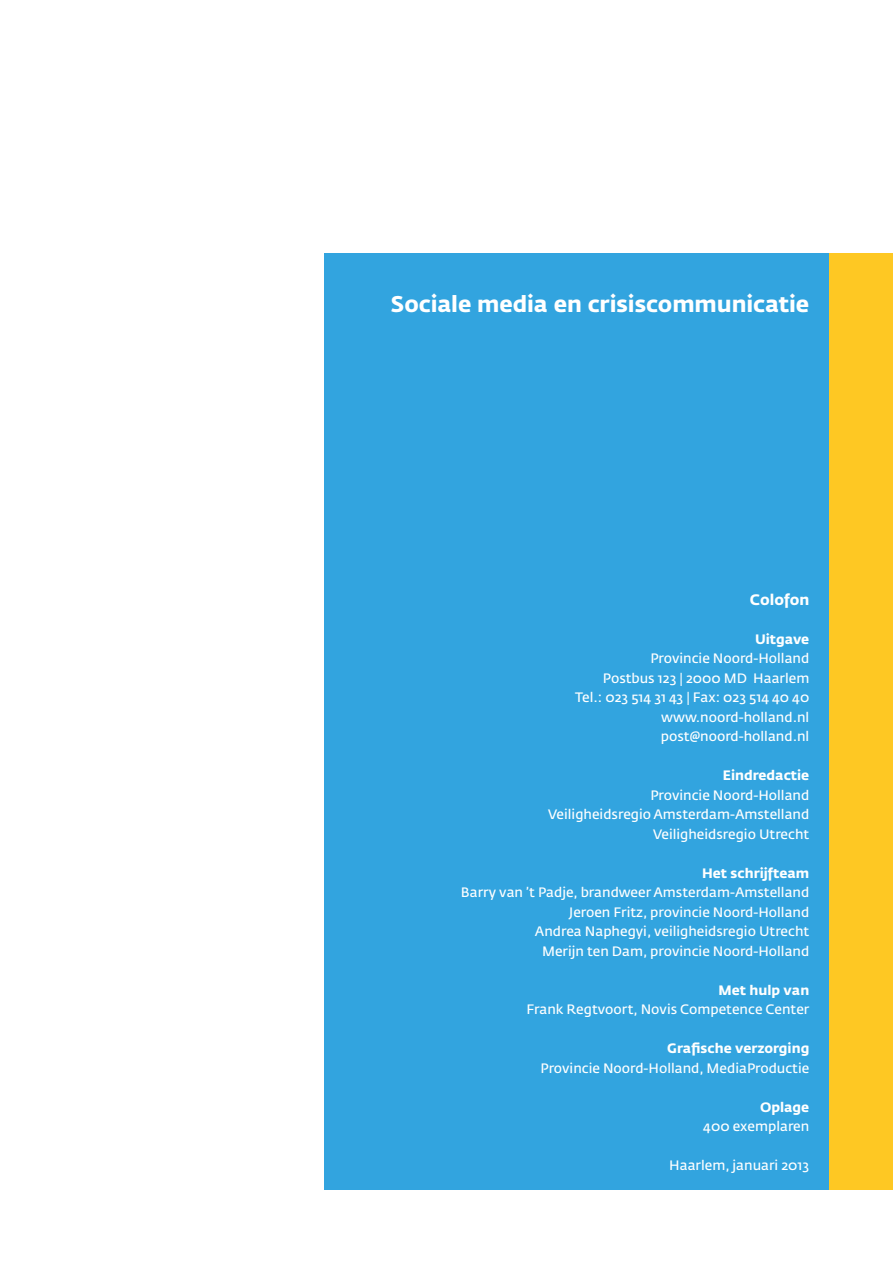
<style>
.page{position:relative;width:893px;height:1263px;background:#fff}
.page>*{position:absolute;margin:0;border:0;box-sizing:border-box;transform-origin:0 0}
.t1{font:700 22.5px "Fedra Sans Std";letter-spacing:-.005em;color:#fff}
.t2{font:700 15px "Fedra Sans Std";color:#fff}
.t3{font:600 13.5px/19.5px "Fedra Sans Std";color:#fff;text-align:right}
.t4{font:700 13.5px "Fedra Sans Std";color:#fff}
.s1{font-weight:400}
</style>
<div class="page">
<div style="left:325px;top:253px;width:568px;height:937px;background:#32a4df"></div>
<div style="left:829px;top:253px;width:64px;height:937px;background:#fec823"></div>
<h1 class="t1" style="left:391px;top:290px;width:420px">Sociale media en crisiscommunicatie</h1>
<p class="t2" style="left:750px;top:590px;width:61px">Colofon</p>
<p class="t4" style="left:755px;top:630px;width:56px">Uitgave</p>
<p class="t3" style="left:575px;top:649px;width:236px">Provincie Noord-Holland<br>Postbus 123 <span class="s1">|</span> 2000 MD Haarlem<br>Tel.: 023 514 31 43 <span class="s1">|</span> Fax: 023 514 40 40 www.noord-holland.nl post@noord-holland.nl</p>
<p class="t4" style="left:723px;top:766px;width:88px">Eindredactie</p>
<p class="t3" style="left:548px;top:785px;width:263px">Provincie Noord-Holland<br>Veiligheidsregio Amsterdam-Amstelland<br>Veiligheidsregio Utrecht</p>
<p class="t4" style="left:702px;top:864px;width:109px">Het schrijfteam</p>
<p class="t3" style="left:461px;top:883px;width:350px">Barry van ’t Padje, brandweer Amsterdam-Amstelland Jeroen Fritz, provincie Noord-Holland<br>Andrea Naphegyi, veiligheidsregio Utrecht<br>Merijn ten Dam, provincie Noord-Holland</p>
<p class="t4" style="left:718px;top:981px;width:92px">Met hulp van</p>
<p class="t3" style="left:526px;top:1000px;width:285px">Frank Regtvoort, Novis Competence Center</p>
<p class="t4" style="left:667px;top:1039px;width:144px">Grafische verzorging</p>
<p class="t3" style="left:540px;top:1058px;width:270px">Provincie Noord-Holland, MediaProductie</p>
<p class="t4" style="left:760px;top:1098px;width:51px">Oplage</p>
<p class="t3" style="left:703px;top:1117px;width:108px">400 exemplaren</p>
<p class="t3" style="left:669px;top:1156px;width:142px">Haarlem, januari 2013</p>
</div>
